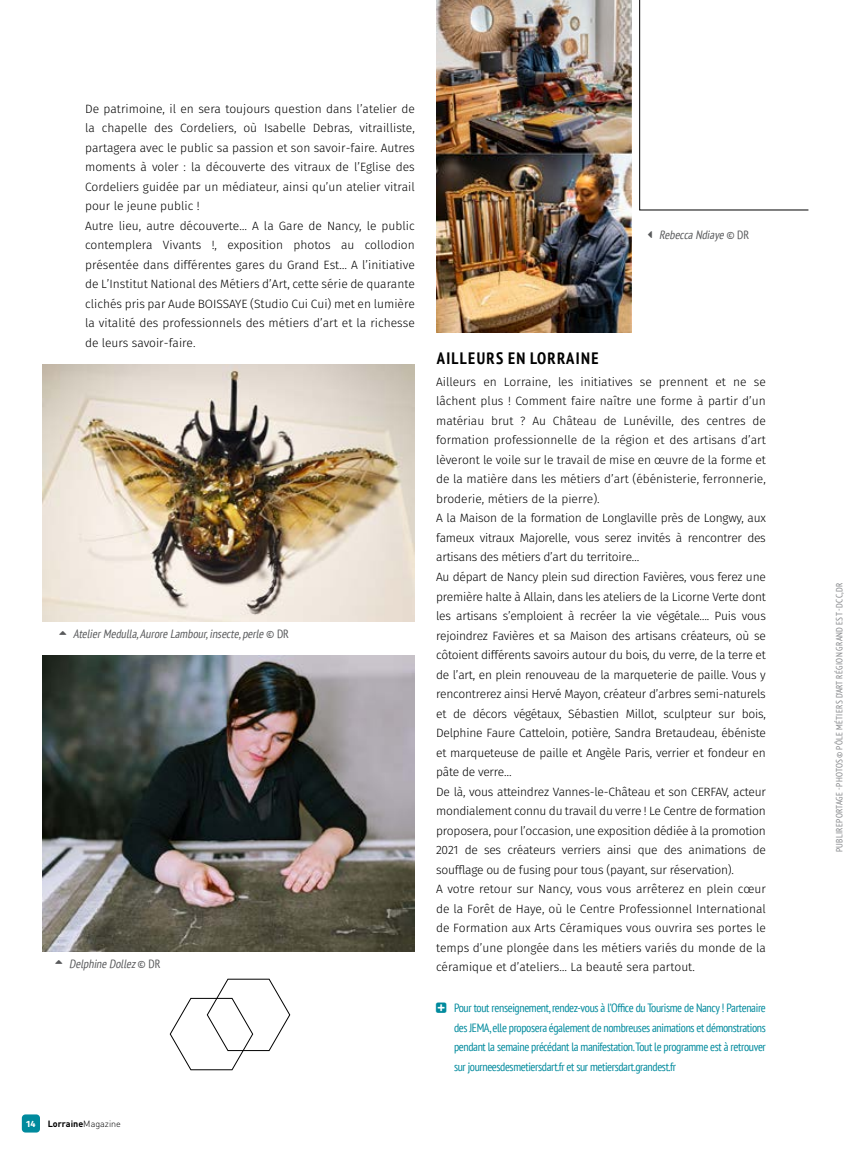
<style>
.page{position:relative;width:851px;height:1149px;background:#fff}
.page>*{position:absolute;margin:0;border:0;box-sizing:border-box;transform-origin:0 0}
.t1{font:700 condensed 16.5px "PT Sans";letter-spacing:.08em;color:#000}
.t2{font:300 12px/19.5px "Fira Sans";letter-spacing:-.01em;color:#000}
.t3{font:condensed 12px/19.5px "PT Sans";letter-spacing:-.03em;color:#008a9d;text-align:justify}
.t4{font:italic condensed 12px "PT Sans";color:#58595b}
.t5{font:condensed 9px "PT Sans";letter-spacing:.04em;color:#808285}
.t6{font:700 9px "DIN Pro";color:#000}
.t7{font:700 9px "Fira Sans";color:#fff}
.s1{font-style:normal}
.s2{font-weight:300}
</style>
<div class="page">
<div style="left:22px;top:1114px;width:18px;height:18px;background:#008a9d;border-radius:4px"></div>
<img style="left:43px;top:655px;width:372px;height:295px">
<img style="left:43px;top:364px;width:372px;height:257px">
<img style="left:436px;top:0;width:195px;height:332px">
<svg style="left:170px;top:978px;width:120px;height:91px"></svg>
<svg style="left:639px;top:0;width:169px;height:210px"></svg>
<p class="t2" style="left:85px;top:99px;width:331px">De patrimoine, il en sera toujours question dans l’atelier de la chapelle des Cordeliers, où Isabelle Debras, vitrailliste, partagera avec le public sa passion et son savoir-faire. Autres moments à voler : la découverte des vitraux de l’Eglise des Cordeliers guidée par un médiateur, ainsi qu’un atelier vitrail pour le jeune public !<br>Autre lieu, autre découverte… A la Gare de Nancy, le public contemplera Vivants !, exposition photos au collodion présentée dans différentes gares du Grand Est… A l’initiative de L’Institut National des Métiers d’Art, cette série de quarante clichés pris par Aude BOISSAYE (Studio Cui Cui) met en lumière la vitalité des professionnels des métiers d’art et la richesse de leurs savoir-faire.</p>
<p class="t4" style="left:73px;top:626px;width:217px">AtelierMedulla,Aurore Lambour,insecte,perle <span class="s1">© D R</span></p>
<p class="t4" style="left:69px;top:955px;width:93px">Delphine Dollez<span class="s1">© D R</span></p>
<p class="t7" style="left:26px;top:1117px;width:11px">14</p>
<p class="t6" style="left:48px;top:1115px;width:75px">Lorraine<span class="s2">Magazine</span></p>
<p class="t4" style="left:659px;top:227px;width:91px">RebeccaNdiaye <span class="s1">© D R</span></p>
<h1 class="t1" style="left:436px;top:347px;width:163px">AILLEURS EN LORRAINE</h1>
<p class="t2" style="left:436px;top:372px;width:331px">Ailleurs en Lorraine, les initiatives se prennent et ne se lâchent plus ! Comment faire naître une forme à partir d’un matériau brut ? Au Château de Lunéville, des centres de formation professionnelle de la région et des artisans d’art lèveront le voile sur le travail de mise en œuvre de la forme et de la matière dans les métiers d’art (ébénisterie, ferronnerie, broderie, métiers de la pierre).<br>A la Maison de la formation de Longlaville près de Longwy, aux fameux vitraux Majorelle, vous serez invités à rencontrer des artisans des métiers d’art du territoire…<br>Au départ de Nancy plein sud direction Favières, vous ferez une première halte à Allain, dans les ateliers de la Licorne Verte dont les artisans s’emploient à recréer la vie végétale…. Puis vous rejoindrez Favières et sa Maison des artisans créateurs, où se côtoient différents savoirs autour du bois, du verre, de la terre et de l’art, en plein renouveau de la marqueterie de paille. Vous y rencontrerez ainsi Hervé Mayon, créateur d’arbres semi-naturels et de décors végétaux, Sébastien Millot, sculpteur sur bois, Delphine Faure Catteloin, potière, Sandra Bretaudeau, ébéniste et marqueteuse de paille et Angèle Paris, verrier et fondeur en pâte de verre…<br>De là, vous atteindrez Vannes-le-Château et son CERFAV, acteur mondialement connu du travail du verre ! Le Centre de formation proposera, pour l’occasion, une exposition dédiée à la promotion 2021 de ses créateurs verriers ainsi que des animations de soufflage ou de fusing pour tous (payant, sur réservation).<br>A votre retour sur Nancy, vous vous arrêterez en plein cœur de la Forêt de Haye, où le Centre Professionnel International de Formation aux Arts Céramiques vous ouvrira ses portes le temps d’une plongée dans les métiers variés du monde de la céramique et d’ateliers… La beauté sera partout.</p>
<p class="t3" style="left:454px;top:997px;width:313px;text-indent:-18px">☑ Pour tout renseignement, rendez-vous à l’Office du Tourisme de Nancy ! Partenaire des JEMA, elle proposera également de nombreuses animations et démonstrations pendant la semaine précédant la manifestation. Tout le programme est à retrouver sur journeesdesmetiersdart.fr et sur metiersdart.grandest.fr</p>
<p class="t5" style="left:833px;top:852px;width:271px;rotate:-90deg">PUBLIREPORTAGE - PHOTOS © PÔLE MÉTIERS D’ART RÉGION GRAND EST - DCC, DR</p>
</div>
